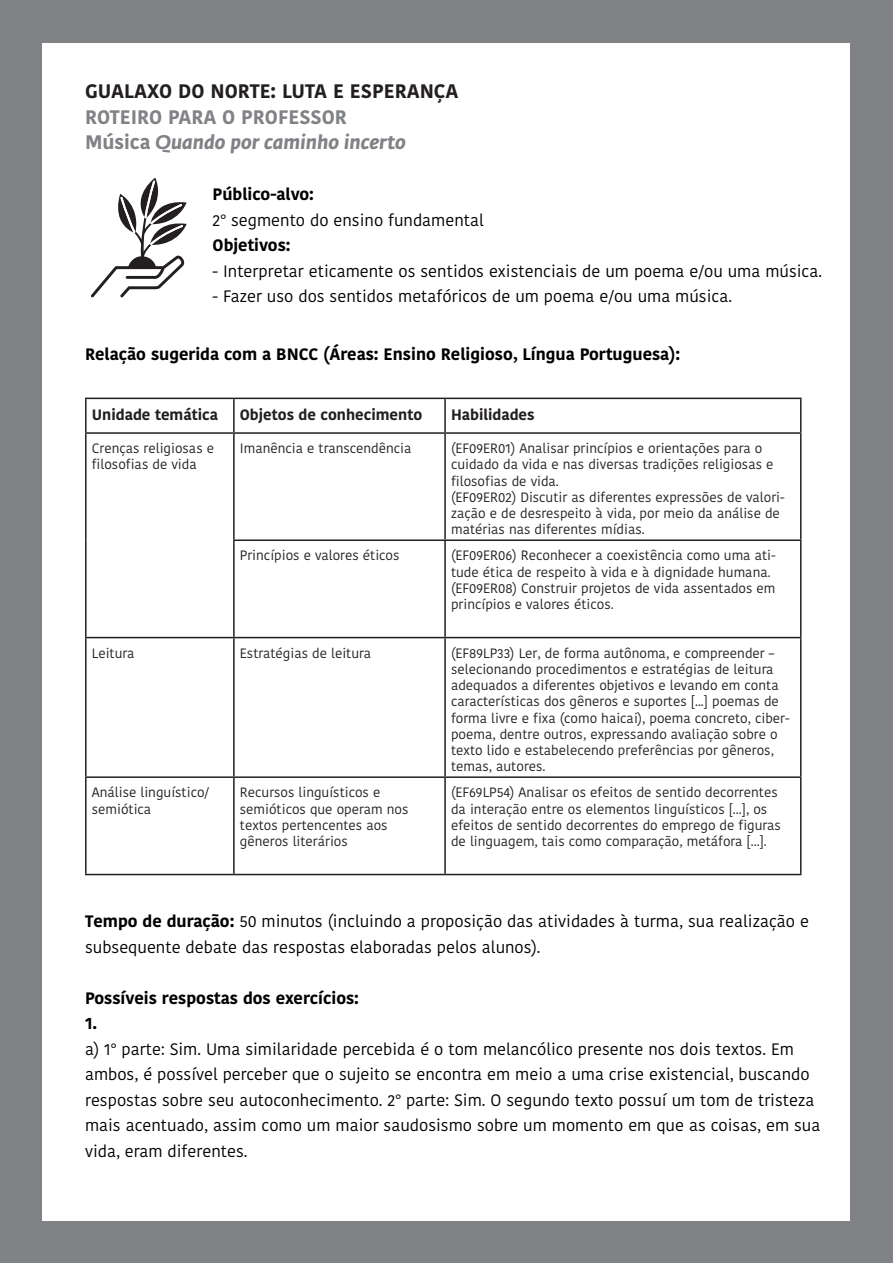
<style>
.page{position:relative;width:893px;height:1263px;background:#808285}
.page>*{position:absolute;margin:0;border:0;box-sizing:border-box;transform-origin:0 0}
.t1{font:700 19.5px "Kohinoor Telugu";color:#231f20}
.t2{font:italic 700 19.5px "Fedra Sans Std";color:#808285}
.t3{font:700 19.5px "Kohinoor Telugu";color:#808285}
.t4{font:16.5px/25.5px "Kohinoor Telugu";color:#000}
.t5{font:700 16.5px/25.5px "Kohinoor Telugu";color:#000}
.t6{font:700 15px "Kohinoor Telugu";color:#231f20}
.t7{font:13.5px/16.2px "Kohinoor Telugu";color:#231f20}
.s1{font-family:"Kohinoor Telugu";font-style:normal}
.s2{font-weight:700}
</style>
<div class="page">
<div style="left:43px;top:43px;width:807px;height:1177px;background:#fff"></div>
<svg style="left:91px;top:178px;width:96px;height:119px"></svg>
<hr style="left:85px;top:398px;width:149px;height:1px;background:#231f20">
<hr style="left:85px;top:399px;width:2px;height:33px;background:#231f20">
<hr style="left:234px;top:398px;width:211px;height:1px;background:#231f20">
<hr style="left:233px;top:399px;width:2px;height:33px;background:#231f20">
<hr style="left:445px;top:398px;width:356px;height:1px;background:#231f20">
<hr style="left:444px;top:399px;width:2px;height:33px;background:#231f20">
<hr style="left:800px;top:399px;width:1px;height:33px;background:#231f20">
<hr style="left:85px;top:432px;width:149px;height:2px;background:#231f20">
<hr style="left:85px;top:434px;width:2px;height:106px;background:#231f20">
<hr style="left:234px;top:432px;width:211px;height:2px;background:#231f20">
<hr style="left:233px;top:434px;width:2px;height:105px;background:#231f20">
<hr style="left:445px;top:432px;width:356px;height:2px;background:#231f20">
<hr style="left:444px;top:434px;width:2px;height:105px;background:#231f20">
<hr style="left:800px;top:434px;width:1px;height:105px;background:#231f20">
<hr style="left:85px;top:540px;width:2px;height:97px;background:#231f20">
<hr style="left:233px;top:539px;width:212px;height:2px;background:#231f20">
<hr style="left:233px;top:541px;width:2px;height:96px;background:#231f20">
<hr style="left:445px;top:539px;width:356px;height:2px;background:#231f20">
<hr style="left:444px;top:541px;width:2px;height:96px;background:#231f20">
<hr style="left:800px;top:541px;width:1px;height:96px;background:#231f20">
<hr style="left:85px;top:637px;width:149px;height:1px;background:#231f20">
<hr style="left:85px;top:638px;width:2px;height:138px;background:#231f20">
<hr style="left:234px;top:637px;width:211px;height:1px;background:#231f20">
<hr style="left:233px;top:638px;width:2px;height:138px;background:#231f20">
<hr style="left:445px;top:637px;width:356px;height:1px;background:#231f20">
<hr style="left:444px;top:638px;width:2px;height:138px;background:#231f20">
<hr style="left:800px;top:638px;width:1px;height:138px;background:#231f20">
<hr style="left:85px;top:776px;width:149px;height:2px;background:#231f20">
<hr style="left:85px;top:778px;width:2px;height:96px;background:#231f20">
<hr style="left:234px;top:776px;width:211px;height:2px;background:#231f20">
<hr style="left:233px;top:778px;width:2px;height:96px;background:#231f20">
<hr style="left:445px;top:776px;width:356px;height:2px;background:#231f20">
<hr style="left:444px;top:778px;width:2px;height:96px;background:#231f20">
<hr style="left:800px;top:778px;width:1px;height:96px;background:#231f20">
<hr style="left:85px;top:874px;width:149px;height:1px;background:#231f20">
<hr style="left:234px;top:874px;width:211px;height:1px;background:#231f20">
<hr style="left:445px;top:874px;width:356px;height:1px;background:#231f20">
<h1 class="t1" style="left:85px;top:80px;width:375px">GUALAXO DO NORTE: LUTA E ESPERANÇA</h1>
<h1 class="t3" style="left:85px;top:105px;width:263px">ROTEIRO PARA O PROFESSOR</h1>
<h1 class="t2" style="left:85px;top:130px;width:322px"><span class="s1">Música</span> Quando por caminho incerto</h1>
<p class="t5" style="left:213px;top:182px;width:103px">Público-alvo:</p>
<p class="t4" style="left:213px;top:207px;width:273px">2° segmento do ensino fundamental</p>
<p class="t5" style="left:213px;top:233px;width:79px">Objetivos:</p>
<p class="t4" style="left:213px;top:258px;width:611px">- Interpretar eticamente os sentidos existenciais de um poema e/ou uma música.</p>
<p class="t4" style="left:213px;top:284px;width:521px">- Fazer uso dos sentidos metafóricos de um poema e/ou uma música.</p>
<p class="t5" style="left:85px;top:341px;width:597px">Relação sugerida com a BNCC (Áreas: Ensino Religioso, Língua Portuguesa):</p>
<p class="t6" style="left:92px;top:406px;width:128px">Unidade temática</p>
<p class="t6" style="left:240px;top:406px;width:184px">Objetos de conhecimento</p>
<p class="t6" style="left:451px;top:406px;width:85px">Habilidades</p>
<p class="t7" style="left:92px;top:440px;width:124px">Crenças religiosas e filosofias de vida</p>
<p class="t7" style="left:240px;top:440px;width:173px">Imanência e transcendência</p>
<p class="t7" style="left:451px;top:440px;width:335px">(EF09ER01) Analisar princípios e orientações para o cuidado da vida e nas diversas tradições religiosas e filosofias de vida.<br>(EF09ER02) Discutir as diferentes expressões de valori&shy;zação e de desrespeito à vida, por meio da análise de matérias nas diferentes mídias.</p>
<p class="t7" style="left:240px;top:548px;width:161px">Princípios e valores éticos</p>
<p class="t7" style="left:451px;top:548px;width:326px">(EF09ER06) Reconhecer a coexistência como uma ati&shy;tude ética de respeito à vida e à dignidade humana. (EF09ER08) Construir projetos de vida assentados em princípios e valores éticos.</p>
<p class="t7" style="left:92px;top:645px;width:44px">Leitura</p>
<p class="t7" style="left:240px;top:645px;width:133px">Estratégias de leitura</p>
<p class="t7" style="left:451px;top:645px;width:340px">(EF89LP33) Ler, de forma autônoma, e compreender – selecionando procedimentos e estratégias de leitura adequados a diferentes objetivos e levando em conta características dos gêneros e suportes [...] poemas de forma livre e fixa (como haicai), poema concreto, ciber&shy;poema, dentre outros, expressando avaliação sobre o texto lido e estabelecendo preferências por gêneros, temas, autores.</p>
<p class="t7" style="left:92px;top:785px;width:119px">Análise linguístico/ semiótica</p>
<p class="t7" style="left:240px;top:785px;width:170px">Recursos linguísticos e semióticos que operam nos textos pertencentes aos gêneros literários</p>
<p class="t7" style="left:451px;top:785px;width:331px">(EF69LP54) Analisar os efeitos de sentido decorrentes da interação entre os elementos linguísticos [...], os efeitos de sentido decorrentes do emprego de figuras de linguagem, tais como comparação, metáfora [...].</p>
<p class="t4" style="left:85px;top:909px;width:725px"><span class="s2">Tempo de duração:</span> 50 minutos (incluindo a proposição das atividades à turma, sua realização e subsequente debate das respostas elaboradas pelos alunos).</p>
<p class="t5" style="left:85px;top:985px;width:275px">Possíveis respostas dos exercícios:<br>1.</p>
<p class="t4" style="left:85px;top:1036px;width:737px">a) 1° parte: Sim. Uma similaridade percebida é o tom melancólico presente nos dois textos. Em ambos, é possível perceber que o sujeito se encontra em meio a uma crise existencial, buscando respostas sobre seu autoconhecimento. 2° parte: Sim. O segundo texto possuí um tom de tristeza mais acentuado, assim como um maior saudosismo sobre um momento em que as coisas, em sua vida, eram diferentes.</p>
</div>
